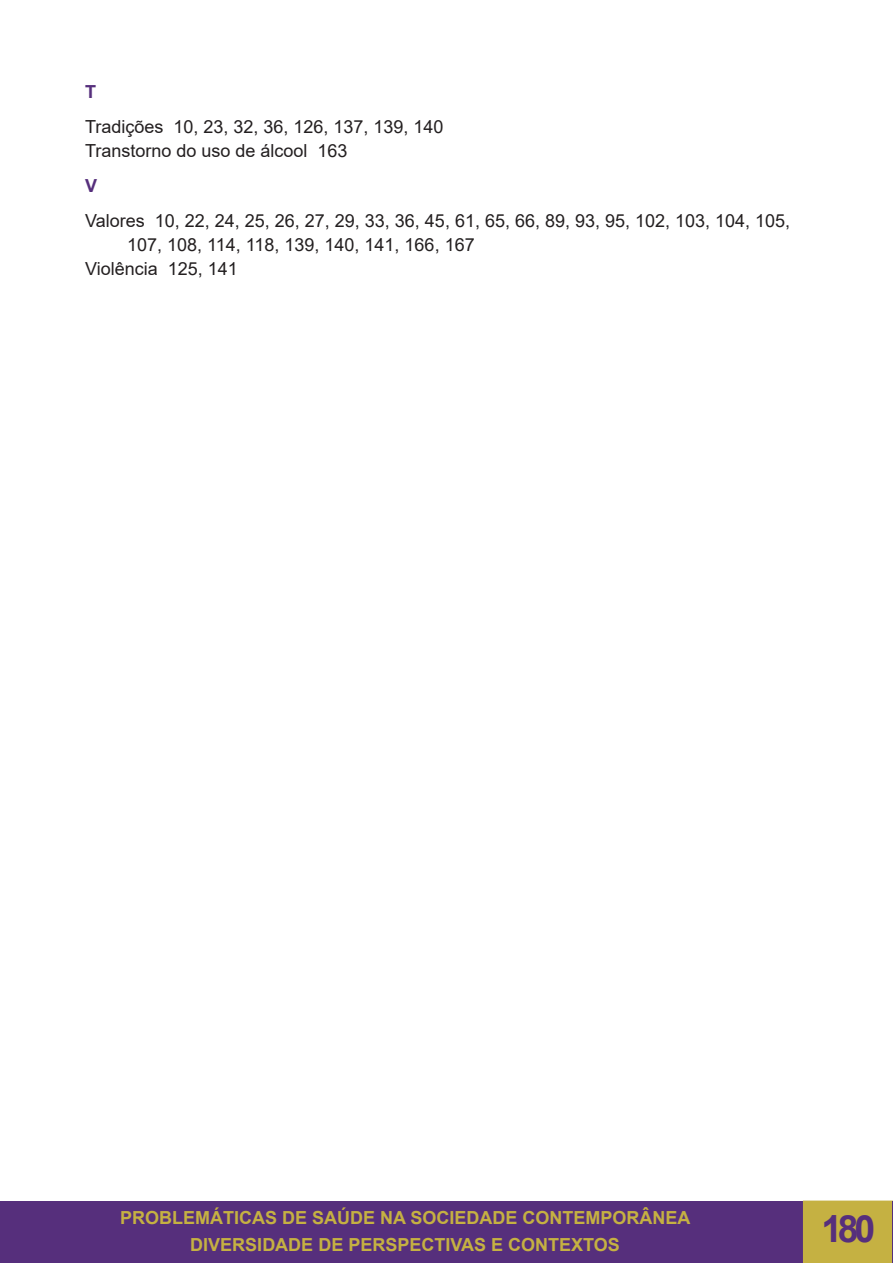
<style>
.page{position:relative;width:893px;height:1263px;background:#fff}
.page>*{position:absolute;margin:0;border:0;box-sizing:border-box;transform-origin:0 0}
.t1{font:700 37.5px "Arial";color:#562f7c}
.t2{font:18px/24px "Arial";color:#231f20}
.t3{font:700 18px/27px "Arial";color:#c5b142;text-align:center}
.t4{font:700 18px "Arial";color:#562f7c}
</style>
<div class="page">
<div style="left:0;top:1201px;width:810px;height:62px;background:#562f7c"></div>
<div style="left:803px;top:1200px;width:90px;height:63px;background:#c5b142;border:2px solid #c5b142"></div>
<hr style="left:892px;top:1201px;width:1px;height:62px;background:#562f7c">
<p class="t4" style="left:85px;top:79px;width:12px">T</p>
<p class="t2" style="left:85px;top:115px;width:360px">Tradições 10, 23, 32, 36, 126, 137, 139, 140</p>
<p class="t2" style="left:85px;top:139px;width:264px">Transtorno do uso de álcool 163</p>
<p class="t4" style="left:85px;top:173px;width:14px">V</p>
<p class="t2" style="left:127px;top:208px;width:665px;text-indent:-42px">Valores 10, 22, 24, 25, 26, 27, 29, 33, 36, 45, 61, 65, 66, 89, 93, 95, 102, 103, 104, 105,<br>107, 108, 114, 118, 139, 140, 141, 166, 167</p>
<p class="t2" style="left:85px;top:256px;width:154px">Violência 125, 141</p>
<p class="t3" style="left:120px;top:1204px;width:572px">PROBLEMÁTICAS DE SAÚDE NA SOCIEDADE CONTEMPORÂNEA<br>DIVERSIDADE DE PERSPECTIVAS E CONTEXTOS</p>
<h1 class="t1" style="left:821px;top:1202px;width:55px">180</h1>
</div>
